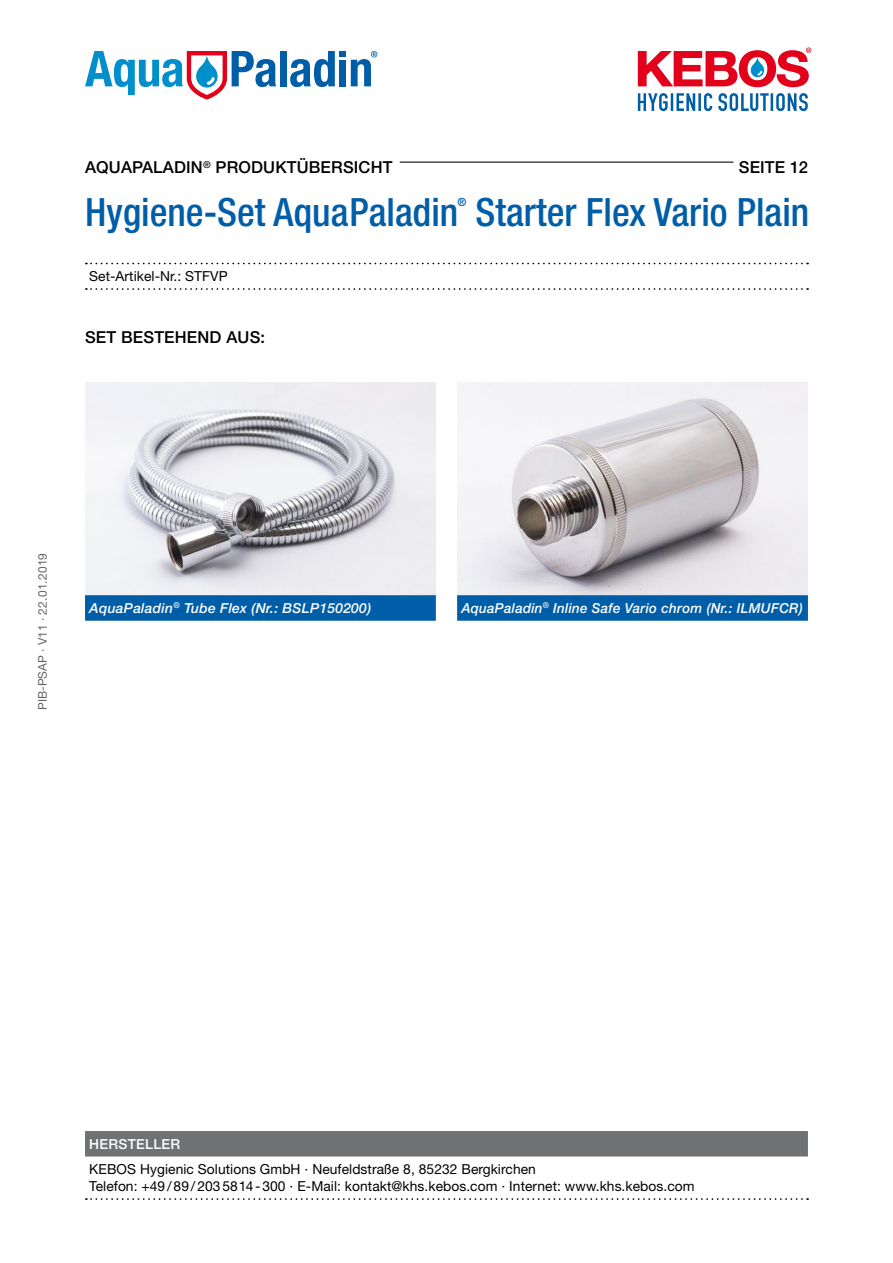
<style>
.page{position:relative;width:893px;height:1263px;background:#fff}
.page>*{position:absolute;margin:0;border:0;box-sizing:border-box;transform-origin:0 0}
.t1{font:500 condensed 39px "Helvetica Neue LT Std";color:#005ea8}
.t2{font:500 16.5px "Helvetica Neue LT Std";letter-spacing:.01em;color:#000}
.t3{font:13.8px/17px "Helvetica Neue LT Std";letter-spacing:.005em;color:#000}
.t4{font:italic 500 13.8px "Helvetica Neue LT Std";letter-spacing:.02em;color:#fff}
.t5{font:500 13.8px "Helvetica Neue LT Std";letter-spacing:.02em;color:#fff}
.t6{font:12px "Helvetica Neue LT Std";color:#646567}
.t7{font:500 condensed 11.4px "Helvetica Neue LT Std";color:#005ea8}
</style>
<div class="page">
<div style="left:85px;top:1131px;width:723px;height:25px;background:#707172"></div>
<svg style="left:86px;top:1198px;width:722px;height:2px"></svg>
<svg style="left:638px;top:93px;width:170px;height:18px"></svg>
<svg style="left:638px;top:47px;width:173px;height:40px"></svg>
<div style="left:280px;top:51px;width:7px;height:35px;background:#005ea8"></div>
<svg style="left:290px;top:51px;width:45px;height:36px"></svg>
<div style="left:339px;top:60px;width:7px;height:26px;background:#005ea8"></div>
<div style="left:339px;top:51px;width:7px;height:6px;background:#005ea8"></div>
<svg style="left:351px;top:51px;width:26px;height:35px"></svg>
<svg style="left:85px;top:51px;width:191px;height:49px"></svg>
<svg style="left:86px;top:263px;width:722px;height:1px"></svg>
<svg style="left:86px;top:288px;width:722px;height:2px"></svg>
<img style="left:457px;top:383px;width:351px;height:212px">
<div style="left:457px;top:595px;width:351px;height:26px;background:#005ea8"></div>
<img style="left:85px;top:383px;width:351px;height:212px">
<div style="left:85px;top:595px;width:351px;height:26px;background:#005ea8"></div>
<hr style="left:400px;top:162px;width:333px;height:1px;background:#000">
<p class="t2" style="left:85px;top:158px;width:248px">AQUAPALADIN<sup>®</sup> PRODUKTÜBERS</p>
<p class="t2" style="left:354px;top:158px;width:40px">ICHT</p>
<p class="t2" style="left:739px;top:158px;width:71px">SEITE 12</p>
<h1 class="t1" style="left:85px;top:188px;width:726px">Hygiene-Set AquaPaladin Starter Flex Vario Plain</h1>
<p class="t7" style="left:457px;top:195px;width:10px">®</p>
<p class="t3" style="left:89px;top:268px;width:140px">Set-Artikel-Nr.: STFVP</p>
<p class="t2" style="left:85px;top:328px;width:12px">SET</p>
<p class="t2" style="left:121px;top:328px;width:23px">BESTE</p>
<p class="t2" style="left:175px;top:328px;width:92px">HEND AUS:</p>
<p class="t6" style="left:35px;top:710px;width:159px;rotate:-90deg">PIB-PSAP · V11 · 22.01.2019</p>
<p class="t4" style="left:89px;top:600px;width:283px">AquaPaladin<sup>®</sup> Tube Flex (Nr.: BSLP150200)</p>
<p class="t4" style="left:461px;top:600px;width:343px">AquaPaladin<sup>®</sup> Inline Safe Vario chrom (Nr.: ILMUFCR)</p>
<p class="t5" style="left:89px;top:1135px;width:92px">HERSTELLER</p>
<p class="t3" style="left:89px;top:1160px;width:607px">KEBOS Hygienic Solutions GmbH · Neufeldstraße 8, 85232 Bergkirchen<br>Telefon: +49/89/2035814-300 · E-Mail: kontakt@khs.kebos.com · Internet: www.khs.kebos.com</p>
</div>
